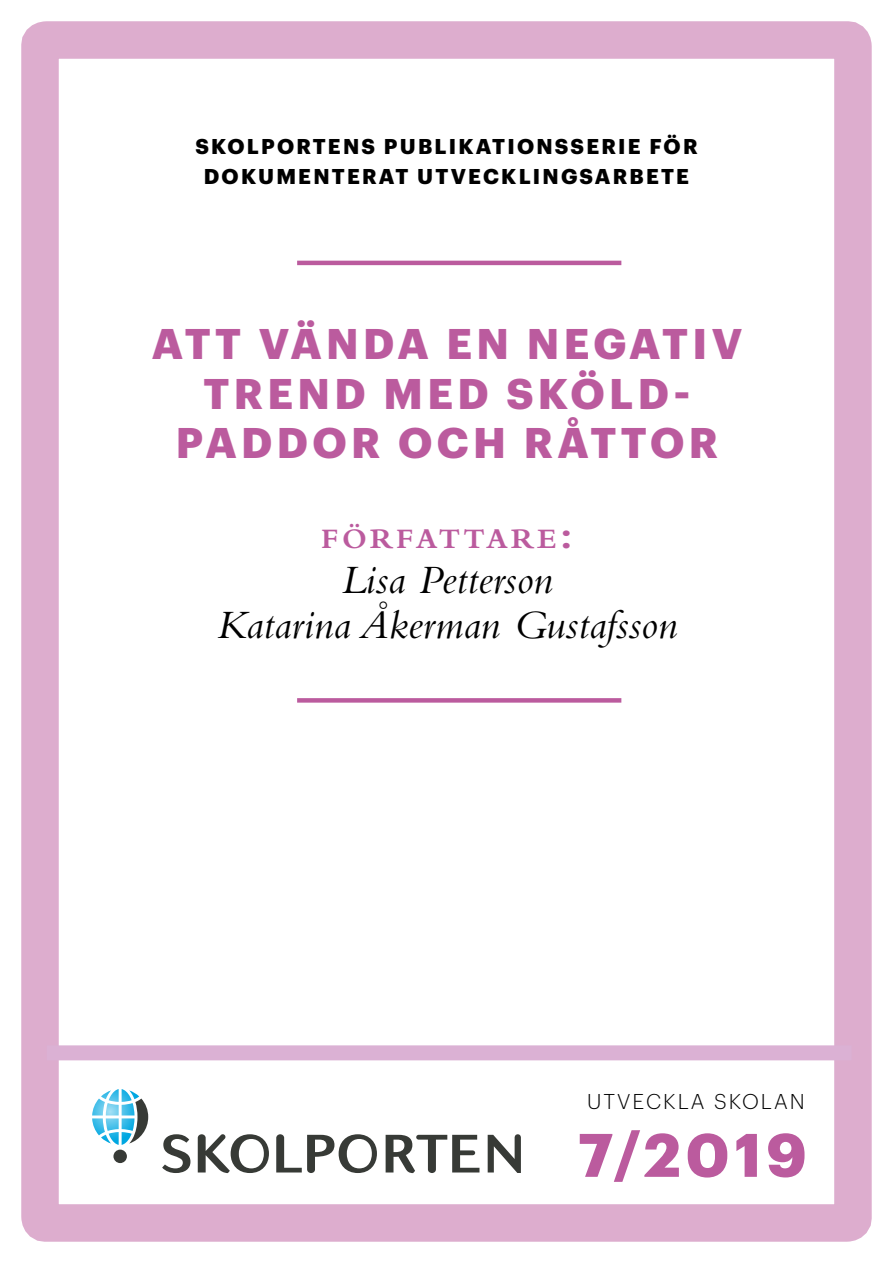
<style>
.page{position:relative;width:893px;height:1263px;background:#fff}
.page>*{position:absolute;margin:0;border:0;box-sizing:border-box;transform-origin:0 0}
.t1{font:700 60px "Graphik";color:#bb5b9e}
.t2{font:700 42px/49.5px "Graphik";letter-spacing:.105em;color:#bb5b9e;text-align:center}
.t3{font:italic 42px/45px "Bembo Std";color:#000;text-align:center}
.t4{font:700 29.4px "Bembo Std";letter-spacing:.115em;color:#bb5b9e}
.t5{font:700 21px/30px "Graphik";letter-spacing:.105em;color:#000;text-align:center}
.t6{font:300 21px "Graphik";letter-spacing:.095em;color:#000}
.s1{font-size:42px}
</style>
<div class="page">
<div style="left:21px;top:21px;width:851px;height:1221px;border:38px solid #bb5b9e;border-radius:7px"></div>
<svg style="left:162px;top:1134px;width:28px;height:39px"></svg>
<svg style="left:276px;top:1134px;width:101px;height:39px"></svg>
<svg style="left:488px;top:1134px;width:33px;height:39px"></svg>
<svg style="left:198px;top:1134px;width:71px;height:39px"></svg>
<svg style="left:386px;top:1135px;width:93px;height:38px"></svg>
<div style="left:113px;top:1149px;width:14px;height:14px;background:#373a36;border-radius:50%"></div>
<svg style="left:92px;top:1089px;width:56px;height:56px"></svg>
<hr style="left:297px;top:261px;width:324px;height:4px;background:#bb5b9e">
<div style="left:297px;top:698px;width:324px;height:5px;background:#bb5b9e"></div>
<div style="left:47px;top:1045px;width:804px;height:15px;background:#dbb1d4"></div>
<p class="t5" style="left:195px;top:130px;width:504px">SKOLPORTENS PUBLIKATIONSSERIE FÖR<br>DOKUMENTERAT UTVECKLINGSARBETE</p>
<h2 class="t2" style="left:152px;top:316px;width:592px">ATT VÄNDA EN NEGATIV<br>TREND MED SKÖLD-<br>PADDOR OCH RÅTTOR</h2>
<h3 class="t4" style="left:321px;top:523px;width:253px">FÖRFATTARE<span class="s1">:</span></h3>
<h2 class="t3" style="left:217px;top:557px;width:463px">Lisa Petterson<br>Katarina Åkerman Gustafsson</h2>
<p class="t6" style="left:587px;top:1086px;width:219px">UTVECKLA SKOLAN</p>
<h1 class="t1" style="left:578px;top:1108px;width:230px">7/2019</h1>
</div>
